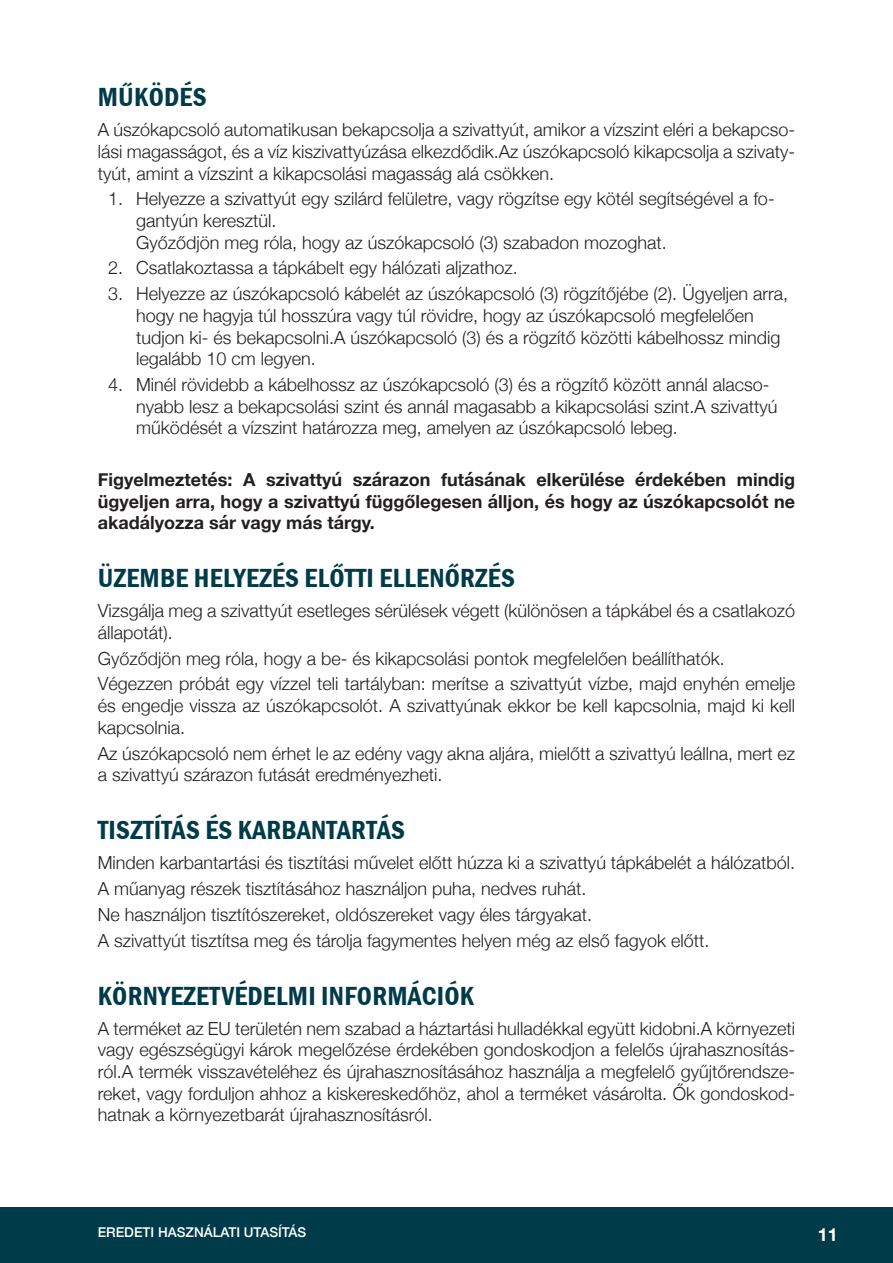
<style>
.page{position:relative;width:893px;height:1263px;background:#fff}
.page>*{position:absolute;margin:0;border:0;box-sizing:border-box;transform-origin:0 0}
.Subheading{font:600 condensed 27px "Franklin Gothic Itc TEE";letter-spacing:.01em;color:#003b49}
.t1{font:300 18px/21.6px "Helvetica Neue";color:#231f20}
.t2{font:700 18px/21.6px "Helvetica Neue";color:#231f20;text-align:justify}
.t3{font:700 18px "Helvetica Neue";color:#fff}
.t4{font:500 13.5px "Helvetica Neue";color:#fff}
</style>
<div class="page">
<div style="left:0;top:1206px;width:893px;height:57px;background:#003b49"></div>
<p class="Subheading" style="left:98px;top:82px;width:110px">MŰKÖDÉS</p>
<p class="t1" style="left:98px;top:118px;width:699px;text-align:justify">A úszókapcsoló automatikusan bekapcsolja a szivattyút, amikor a vízszint eléri a bekapcso&shy;lási magasságot, és a víz kiszivattyúzása elkezdődik.Az úszókapcsoló kikapcsolja a szivat - tyút, amint a vízszint a kikapcsolási magasság alá csökken.</p>
<p class="t1" style="left:136px;top:187px;width:640px;text-indent:-28px">1. Helyezze a szivattyút egy szilárd felületre, vagy rögzítse egy kötél segítségével a fo&shy;gantyún keresztül.<br>Győződjön meg róla, hogy az úszókapcsoló (3) szabadon mozoghat.</p>
<p class="t1" style="left:108px;top:256px;width:411px">2. Csatlakoztassa a tápkábelt egy hálózati aljzathoz.</p>
<p class="t1" style="left:136px;top:282px;width:653px;text-indent:-28px">3. Helyezze az úszókapcsoló kábelét az úszókapcsoló (3) rögzítőjébe (2). Ügyeljen arra, hogy ne hagyja túl hosszúra vagy túl rövidre, hogy az úszókapcsoló megfelelően tudjon ki- és bekapcsolni.A úszókapcsoló (3) és a rögzítő közötti kábelhossz mindig legalább 10 cm legyen.</p>
<p class="t1" style="left:136px;top:372px;width:643px;text-indent:-28px">4. Minél rövidebb a kábelhossz az úszókapcsoló (3) és a rögzítő között annál alacso&shy;nyabb lesz a bekapcsolási szint és annál magasabb a kikapcsolási szint.A szivattyú működését a vízszint határozza meg, amelyen az úszókapcsoló lebeg.</p>
<p class="t2" style="left:98px;top:469px;width:699px">Figyelmeztetés: A szivattyú szárazon futásának elkerülése érdekében mindig ügyeljen arra, hogy a szivattyú függőlegesen álljon, és hogy az úszókapcsolót ne akadályozza sár vagy más tárgy.</p>
<p class="Subheading" style="left:98px;top:563px;width:419px">ÜZEMBE HELYEZÉS ELŐTTI ELLENŐRZÉS</p>
<p class="t1" style="left:98px;top:599px;width:699px">Vizsgálja meg a szivattyút esetleges sérülések végett (különösen a tápkábel és a csatlakozó állapotát).</p>
<p class="t1" style="left:98px;top:646px;width:628px">Győződjön meg róla, hogy a be- és kikapcsolási pontok megfelelően beállíthatók.</p>
<p class="t1" style="left:98px;top:672px;width:699px;text-align:justify">Végezzen próbát egy vízzel teli tartályban: merítse a szivattyút vízbe, majd enyhén emelje és engedje vissza az úszókapcsolót. A szivattyúnak ekkor be kell kapcsolnia, majd ki kell kapcsolnia.</p>
<p class="t1" style="left:98px;top:741px;width:699px">Az úszókapcsoló nem érhet le az edény vagy akna aljára, mielőtt a szivattyú leállna, mert ez a szivattyú szárazon futását eredményezheti.</p>
<p class="Subheading" style="left:98px;top:815px;width:309px">TISZTÍTÁS ÉS KARBANTARTÁS</p>
<p class="t1" style="left:98px;top:851px;width:699px">Minden karbantartási és tisztítási művelet előtt húzza ki a szivattyú tápkábelét a hálózatból.</p>
<p class="t1" style="left:98px;top:876px;width:490px">A műanyag részek tisztításához használjon puha, nedves ruhát.</p>
<p class="t1" style="left:98px;top:902px;width:496px">Ne használjon tisztítószereket, oldószereket vagy éles tárgyakat.</p>
<p class="t1" style="left:98px;top:928px;width:613px">A szivattyút tisztítsa meg és tárolja fagymentes helyen még az első fagyok előtt.</p>
<p class="Subheading" style="left:98px;top:980px;width:378px">KÖRNYEZETVÉDELMI INFORMÁCIÓK</p>
<p class="t1" style="left:98px;top:1016px;width:699px;text-align:justify">A terméket az EU területén nem szabad a háztartási hulladékkal együtt kidobni.A környezeti vagy egészségügyi károk megelőzése érdekében gondoskodjon a felelős újrahasznosítás&shy;ról.A termék visszavételéhez és újrahasznosításához használja a megfelelő gyűjtőrendsze&shy;reket, vagy forduljon ahhoz a kiskereskedőhöz, ahol a terméket vásárolta. Ők gondoskod&shy;hatnak a környezetbarát újrahasznosításról.</p>
<p class="t4" style="left:98px;top:1221px;width:210px">EREDETI HASZNÁLATI UTASÍTÁS</p>
<p class="t3" style="left:818px;top:1221px;width:22px">11</p>
</div>
